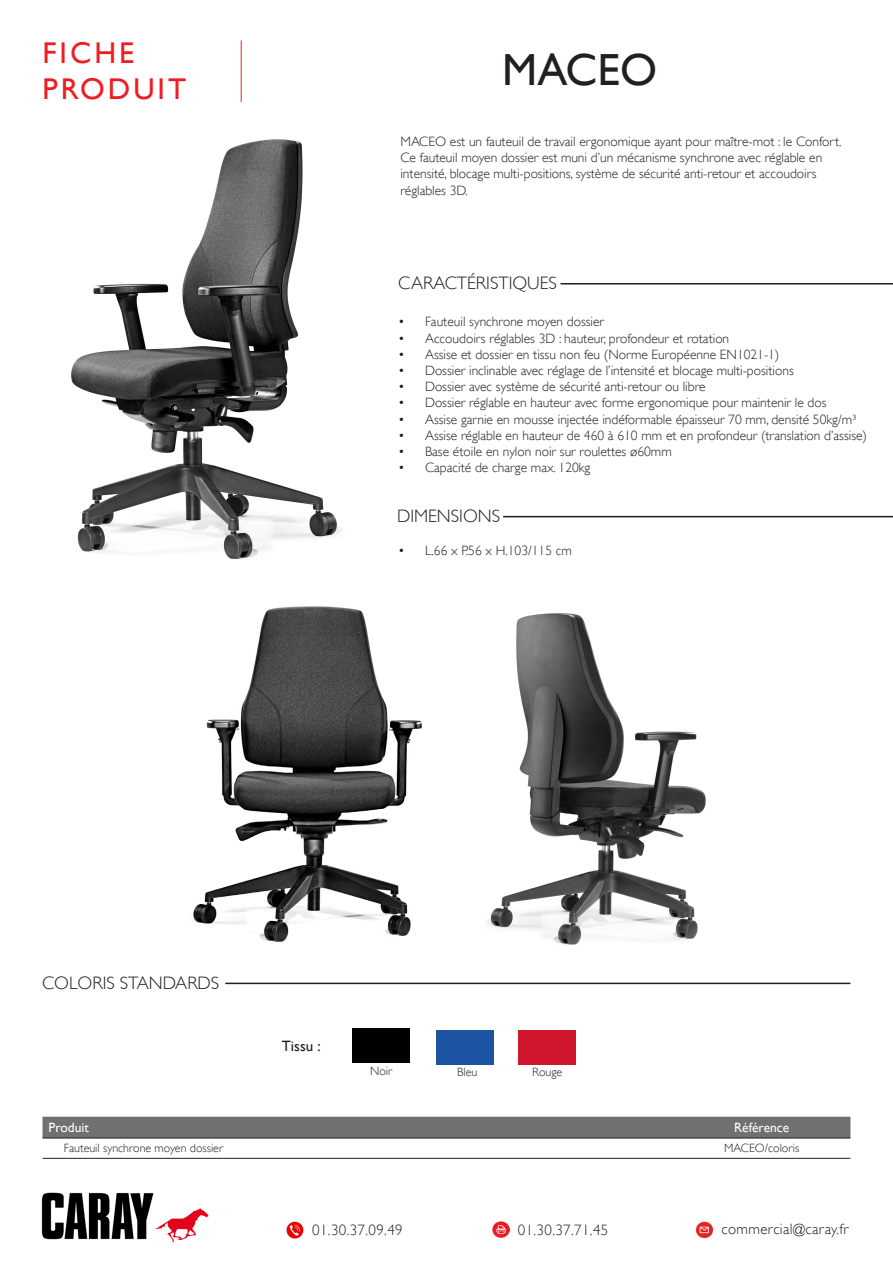
<style>
.page{position:relative;width:893px;height:1263px;background:#fff}
.page>*{position:absolute;margin:0;border:0;box-sizing:border-box;transform-origin:0 0}
.t1{font:45px "Gill Sans";color:#231f20}
.t2{font:30px/36px "Gill Sans";letter-spacing:.1em;color:#ee1d23}
.t3{font:300 18px "Gill Sans";color:#231f20}
.t4{font:300 15px "Gill Sans";letter-spacing:.025em;color:#231f20}
.t5{font:15px "Gill Sans";color:#231f20}
.t6{font:300 13.5px/16.2px "Gill Sans";color:#231f20}
.t7{font:13.5px "Gill Sans";color:#fff}
.t8{font:300 12px "Gill Sans";color:#231f20}
</style>
<div class="page">
<img style="left:41px;top:1192px;width:168px;height:51px">
<img style="left:286px;top:1221px;width:18px;height:18px">
<img style="left:493px;top:1222px;width:16px;height:16px">
<hr style="left:241px;top:40px;width:1px;height:62px;background:#ee1d23">
<img style="left:696px;top:1221px;width:17px;height:17px">
<div style="left:43px;top:1117px;width:807px;height:21px;background:#707072"></div>
<hr style="left:43px;top:1158px;width:630px;height:1px;background:#231f20">
<hr style="left:43px;top:1138px;width:630px;height:1px;background:#231f20">
<hr style="left:673px;top:1158px;width:177px;height:1px;background:#231f20">
<hr style="left:673px;top:1138px;width:177px;height:1px;background:#231f20">
<hr style="left:225px;top:983px;width:625px;height:1px;background:#231f20">
<hr style="left:560px;top:283px;width:333px;height:1px;background:#231f20">
<img style="left:193px;top:606px;width:229px;height:336px">
<img style="left:486px;top:613px;width:220px;height:332px">
<img style="left:71px;top:139px;width:271px;height:420px">
<hr style="left:503px;top:516px;width:390px;height:1px;background:#231f20">
<div style="left:436px;top:1030px;width:58px;height:34px;background:#1e53a4"></div>
<div style="left:518px;top:1030px;width:58px;height:34px;background:#d1172d"></div>
<div style="left:352px;top:1029px;width:58px;height:34px;background:#000101"></div>
<h2 class="t2" style="left:43px;top:35px;width:145px">FICHE<br>PRODUIT</h2>
<p class="t1" style="left:502px;top:43px;width:156px">MACEO</p>
<p class="t6" style="left:400px;top:133px;width:443px">MACEO est un fauteuil de travail ergonomique ayant pour maître-mot : le Confort.</p>
<p class="t6" style="left:400px;top:150px;width:423px">Ce fauteuil moyen dossier est muni d’un mécanisme synchrone avec réglable en intensité, blocage multi-positions, système de sécurité anti-retour et accoudoirs réglables 3D.</p>
<p class="t3" style="left:398px;top:273px;width:160px">CARACTÉRISTIQUES</p>
<p class="t6" style="left:398px;top:314px;width:208px">• Fauteuil synchrone moyen dossier</p>
<p class="t6" style="left:398px;top:330px;width:333px">• Accoudoirs réglables 3D : hauteur, profondeur et rotation</p>
<p class="t6" style="left:398px;top:346px;width:383px">• Assise et dossier en tissu non feu (Norme Européenne EN1021-1)</p>
<p class="t6" style="left:398px;top:362px;width:397px">• Dossier inclinable avec réglage de l’intensité et blocage multi-positions</p>
<p class="t6" style="left:398px;top:379px;width:309px">• Dossier avec système de sécurité anti-retour ou libre</p>
<p class="t6" style="left:398px;top:395px;width:430px">• Dossier réglable en hauteur avec forme ergonomique pour maintenir le dos</p>
<p class="t6" style="left:398px;top:411px;width:460px">• Assise garnie en mousse injectée indéformable épaisseur 70 mm, densité 50kg/m³</p>
<p class="t6" style="left:398px;top:427px;width:471px">• Assise réglable en hauteur de 460 à 610 mm et en profondeur (translation d’assise)</p>
<p class="t6" style="left:398px;top:443px;width:275px">• Base étoile en nylon noir sur roulettes ø60mm</p>
<p class="t6" style="left:398px;top:460px;width:194px">• Capacité de charge max. 120kg</p>
<p class="t3" style="left:397px;top:506px;width:105px">DIMENSIONS</p>
<p class="t6" style="left:398px;top:543px;width:175px">• L.66 x P.56 x H.103/115 cm</p>
<p class="t3" style="left:42px;top:972px;width:179px">COLORIS STANDARDS</p>
<p class="t5" style="left:282px;top:1037px;width:40px">Tissu :</p>
<p class="t8" style="left:370px;top:1064px;width:24px">Noir</p>
<p class="t8" style="left:457px;top:1065px;width:22px">Bleu</p>
<p class="t8" style="left:532px;top:1065px;width:32px">Rouge</p>
<p class="t7" style="left:49px;top:1119px;width:42px">Produit</p>
<p class="t7" style="left:734px;top:1119px;width:57px">Référence</p>
<p class="t8" style="left:64px;top:1141px;width:161px">Fauteuil synchrone moyen dossier</p>
<p class="t8" style="left:724px;top:1141px;width:77px">MACEO/coloris</p>
<p class="t4" style="left:312px;top:1221px;width:92px">01.30.37.09.49</p>
<p class="t4" style="left:518px;top:1221px;width:92px">01.30.37.71.45</p>
<p class="t4" style="left:721px;top:1220px;width:129px">commercial@caray.fr</p>
</div>
